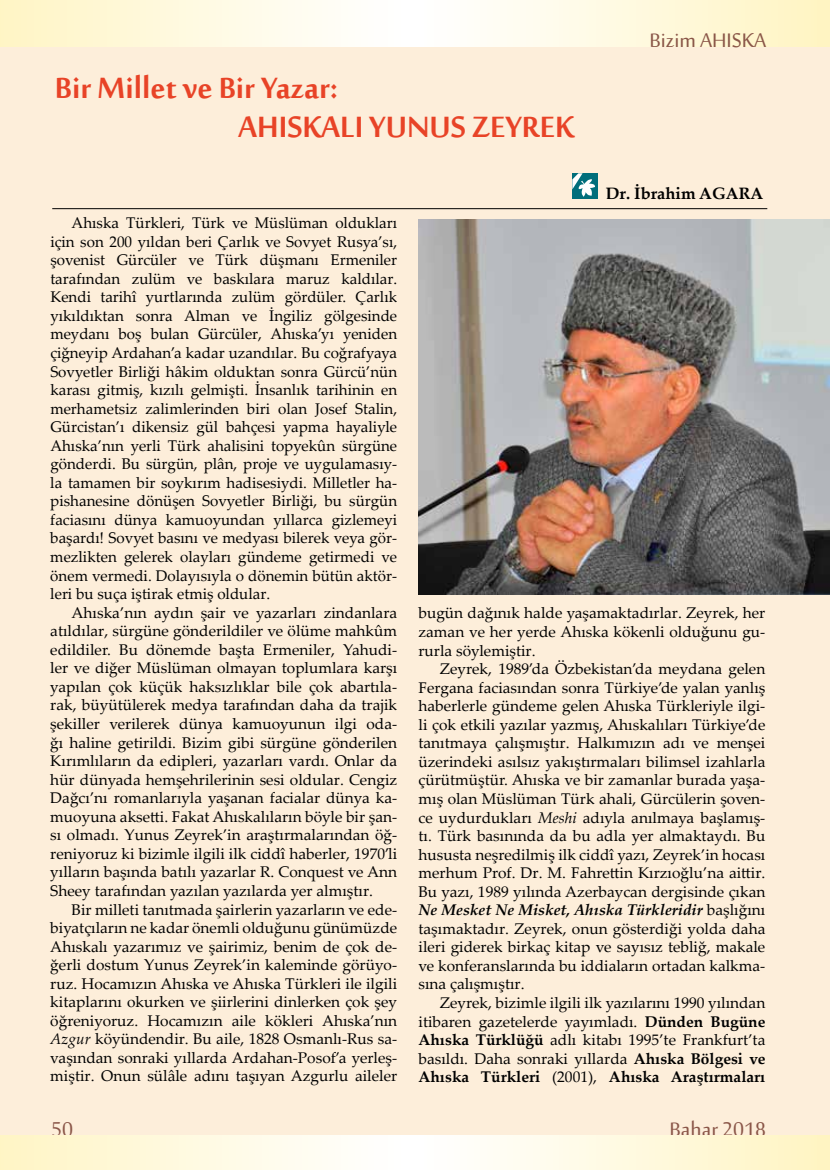
<style>
.page{position:relative;width:830px;height:1170px;background:#fff}
.page>*{position:absolute;margin:0;border:0;box-sizing:border-box;transform-origin:0 0}
.t1{font:700 40.5px/39px "Sakkal Majalla";color:#e84327}
.t2{font:27px "Sakkal Majalla";color:#8a5648}
.t3{font:700 16.5px "Palatino Linotype";color:#000}
.t4{font:15.45px/18.6px "Palatino Linotype";color:#000;text-align:justify}
.s1{font-style:italic}
.s2{font-weight:700;font-style:italic}
.s3{font-weight:700}
</style>
<div class="page">
<div style="left:0;top:41px;width:829px;height:1096px;background:#fdeeda"></div>
<hr style="left:52px;top:208px;width:715px;height:1px;background:#000">
<div style="left:572px;top:173px;width:25px;height:26px;background:#006e7b"></div>
<svg style="left:572px;top:173px;width:22px;height:24px"></svg>
<img style="left:418px;top:219px;width:411px;height:375px">
<svg style="left:0;top:0;width:829px;height:47px"></svg>
<svg style="left:0;top:1135px;width:829px;height:2px"></svg>
<svg style="left:0;top:1139px;width:829px;height:30px"></svg>
<h1 class="t1" style="left:238px;top:64px;width:337px;text-indent:-183px">Bir Millet ve Bir Yazar:<br>AHISKALI YUNUS ZEYREK</h1>
<h2 class="t2" style="left:649px;top:22px;width:118px">Bizim AHISKA</h2>
<p class="t3" style="left:605px;top:181px;width:159px">Dr. İbrahim AGARA</p>
<p class="t4" style="left:50px;top:213px;width:348px;text-indent:21px">Ahıska Türkleri, Türk ve Müslüman oldukları için son 200 yıldan beri Çarlık ve Sovyet Rusya’sı, şovenist Gürcüler ve Türk düşmanı Ermeniler tarafından zulüm ve baskılara maruz kaldılar.<br>Kendi tarihî yurtlarında zulüm gördüler. Çarlık yıkıldıktan sonra Alman ve İngiliz gölgesinde meydanı boş bulan Gürcüler, Ahıska’yı yeniden çiğneyip Ardahan’a kadar uzandılar. Bu coğrafyaya Sovyetler Birliği hâkim olduktan sonra Gürcü’nün karası gitmiş, kızılı gelmişti. İnsanlık tarihinin en merhametsiz zalimlerinden biri olan Josef Stalin, Gürcistan’ı dikensiz gül bahçesi yapma hayaliyle Ahıska’nın yerli Türk ahalisini topyekûn sürgüne gönderdi. Bu sürgün, plân, proje ve uygulamasıy&shy;la tamamen bir soykırım hadisesiydi. Milletler ha&shy;pishanesine dönüşen Sovyetler Birliği, bu sürgün faciasını dünya kamuoyundan yıllarca gizlemeyi başardı! Sovyet basını ve medyası bilerek veya gör&shy;mezlikten gelerek olayları gündeme getirmedi ve önem vermedi. Dolayısıyla o dönemin bütün aktör&shy;leri bu suça iştirak etmiş oldular.</p>
<p class="t4" style="left:50px;top:602px;width:348px;text-indent:21px">Ahıska’nın aydın şair ve yazarları zindanlara atıldılar, sürgüne gönderildiler ve ölüme mahkûm edildiler. Bu dönemde başta Ermeniler, Yahudi&shy;ler ve diğer Müslüman olmayan toplumlara karşı yapılan çok küçük haksızlıklar bile çok abartıla&shy;rak, büyütülerek medya tarafından daha da trajik şekiller verilerek dünya kamuoyunun ilgi oda&shy;ğı haline getirildi. Bizim gibi sürgüne gönderilen Kırımlıların da edipleri, yazarları vardı. Onlar da hür dünyada hemşehrilerinin sesi oldular. Cengiz Dağcı’nı romanlarıyla yaşanan facialar dünya ka&shy;muoyuna aksetti. Fakat Ahıskalıların böyle bir şan&shy;sı olmadı. Yunus Zeyrek’in araştırmalarından öğ&shy;reniyoruz ki bizimle ilgili ilk ciddî haberler, 1970’li yılların başında batılı yazarlar R. Conquest ve Ann Sheey tarafından yazılan yazılarda yer almıştır.</p>
<p class="t4" style="left:50px;top:899px;width:348px;text-indent:21px">Bir milleti tanıtmada şairlerin yazarların ve ede&shy;biyatçıların ne kadar önemli olduğunu günümüzde Ahıskalı yazarımız ve şairimiz, benim de çok de&shy;ğerli dostum Yunus Zeyrek’in kaleminde görüyo&shy;ruz. Hocamızın Ahıska ve Ahıska Türkleri ile ilgili kitaplarını okurken ve şiirlerini dinlerken çok şey öğreniyoruz. Hocamızın aile kökleri Ahıska’nın <span class="s1">Azgur</span> köyündendir. Bu aile, 1828 Osmanlı-Rus sa&shy;vaşından sonraki yıllarda Ardahan-Posof’a yerleş&shy;miştir. Onun sülâle adını taşıyan Azgurlu aileler</p>
<p class="t4" style="left:418px;top:603px;width:348px">bugün dağınık halde yaşamaktadırlar. Zeyrek, her zaman ve her yerde Ahıska kökenli olduğunu gu&shy;rurla söylemiştir.</p>
<p class="t4" style="left:418px;top:659px;width:348px;text-indent:21px">Zeyrek, 1989’da Özbekistan’da meydana gelen Fergana faciasından sonra Türkiye’de yalan yanlış haberlerle gündeme gelen Ahıska Türkleriyle ilgi&shy;li çok etkili yazılar yazmış, Ahıskalıları Türkiye’de tanıtmaya çalışmıştır. Halkımızın adı ve menşei üzerindeki asılsız yakıştırmaları bilimsel izahlarla çürütmüştür. Ahıska ve bir zamanlar burada yaşa&shy;mış olan Müslüman Türk ahali, Gürcülerin şoven&shy;ce uydurdukları <span class="s1">Meshi</span> adıyla anılmaya başlamış&shy;tı. Türk basınında da bu adla yer almaktaydı. Bu hususta neşredilmiş ilk ciddî yazı, Zeyrek’in hocası merhum Prof. Dr. M. Fahrettin Kırzıoğlu’na aittir.<br>Bu yazı, 1989 yılında Azerbaycan dergisinde çıkan <span class="s2">Ne Mesket Ne Misket, Ahıska Türkleridir</span> başlığını taşımaktadır. Zeyrek, onun gösterdiği yolda daha ileri giderek birkaç kitap ve sayısız tebliğ, makale ve konferanslarında bu iddiaların ortadan kalkma&shy;sına çalışmıştır.</p>
<p class="t4" style="left:418px;top:992px;width:348px;text-indent:21px">Zeyrek, bizimle ilgili ilk yazılarını 1990 yılından itibaren gazetelerde yayımladı. <span class="s3">Dünden Bugüne Ahıska Türklüğü</span> adlı kitabı 1995’te Frankfurt’ta basıldı. Daha sonraki yıllarda <span class="s3">Ahıska Bölgesi ve Ahıska Türkleri</span> (2001), <span class="s3">Ahıska Araştırmaları</span></p>
<h2 class="t2" style="left:51px;top:1110px;width:23px">50</h2>
<h2 class="t2" style="left:669px;top:1110px;width:98px">Bahar 2018</h2>
</div>
